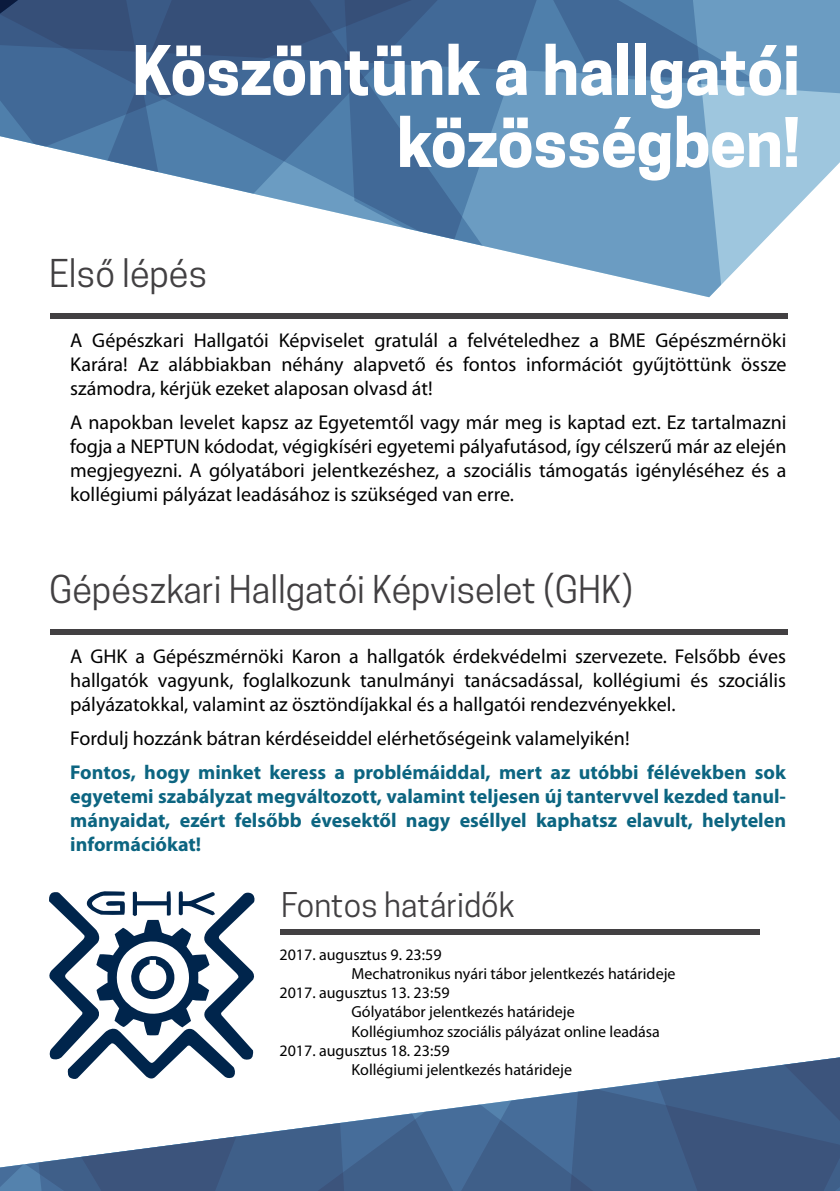
<style>
.page{position:relative;width:840px;height:1191px;background:#fff}
.page>*{position:absolute;margin:0;border:0;box-sizing:border-box;transform-origin:0 0}
.t1{font:700 64px/72px "Cooper Hewitt";color:#fff;text-align:right}
.t2{font:36px "Cooper Hewitt";color:#424042}
.t3{font:32px "Cooper Hewitt";color:#424042}
.t4{font:20px/24px "Myriad Pro";color:#000;text-align:justify}
.t5{font:700 20px/24px "Myriad Pro";color:#0c6581;text-align:justify}
.t6{font:16px "Myriad Pro";color:#000}
</style>
<div class="page">
<svg style="left:794px;top:1057px;width:45px;height:134px;background:#415c83"></svg>
<svg style="left:0;top:1063px;width:794px;height:128px"></svg>
<svg style="left:502px;top:0;width:337px;height:297px"></svg>
<svg style="left:404px;top:228px;width:98px;height:23px"></svg>
<svg style="left:0;top:0;width:796px;height:228px;background:#668bb0"></svg>
<div style="left:50px;top:313px;width:737px;height:5px;background:#424042"></div>
<div style="left:50px;top:629px;width:737px;height:5px;background:#424042"></div>
<svg style="left:49px;top:891px;width:205px;height:188px"></svg>
<div style="left:280px;top:929px;width:479px;height:5px;background:#424042"></div>
<h1 class="t1" style="left:132px;top:35px;width:669px">Köszöntünk a hallgatói közösségben!</h1>
<h2 class="t2" style="left:49px;top:252px;width:160px">Első lépés</h2>
<p class="t4" style="left:70px;top:328px;width:717px">A Gépészkari Hallgatói Képviselet gratulál a felvételedhez a BME Gépészmérnöki Karára! Az alábbiakban néhány alapvető és fontos információt gyűjtöttünk össze számodra, kérjük ezeket alaposan olvasd át!</p>
<p class="t4" style="left:70px;top:410px;width:717px">A napokban levelet kapsz az Egyetemtől vagy már meg is kaptad ezt. Ez tartalmazni fogja a NEPTUN kódodat, végigkíséri egyetemi pályafutásod, így célszerű már az elején megjegyezni. A gólyatábori jelentkezéshez, a szociális támogatás igényléséhez és a kollégiumi pályázat leadásához is szükséged van erre.</p>
<h2 class="t2" style="left:49px;top:568px;width:585px">Gépészkari Hallgatói Képviselet (GHK)</h2>
<p class="t4" style="left:70px;top:644px;width:717px">A GHK a Gépészmérnöki Karon a hallgatók érdekvédelmi szervezete. Felsőbb éves hallgatók vagyunk, foglalkozunk tanulmányi tanácsadással, kollégiumi és szociális pályázatokkal, valamint az ösztöndíjakkal és a hallgatói rendezvényekkel.</p>
<p class="t4" style="left:70px;top:726px;width:560px">Fordulj hozzánk bátran kérdéseiddel elérhetőségeink valamelyikén!</p>
<p class="t5" style="left:70px;top:760px;width:717px">Fontos, hogy minket keress a problémáiddal, mert az utóbbi félévekben sok egyetemi szabályzat megváltozott, valamint teljesen új tantervvel kezded tanul&shy;mányaidat, ezért felsőbb évesektől nagy eséllyel kaphatsz elavult, helytelen információkat!</p>
<h3 class="t3" style="left:281px;top:886px;width:235px">Fontos határidők</h3>
<p class="t6" style="left:279px;top:944px;width:163px">2017. augusztus 9. 23:59</p>
<p class="t6" style="left:351px;top:963px;width:325px">Mechatronikus nyári tábor jelentkezés határideje</p>
<p class="t6" style="left:279px;top:983px;width:172px">2017. augusztus 13. 23:59</p>
<p class="t6" style="left:351px;top:1002px;width:224px">Gólyatábor jelentkezés határideje</p>
<p class="t6" style="left:351px;top:1021px;width:310px">Kollégiumhoz szociális pályázat online leadása</p>
<p class="t6" style="left:279px;top:1040px;width:172px">2017. augusztus 18. 23:59</p>
<p class="t6" style="left:351px;top:1059px;width:222px">Kollégiumi jelentkezés határideje</p>
</div>
